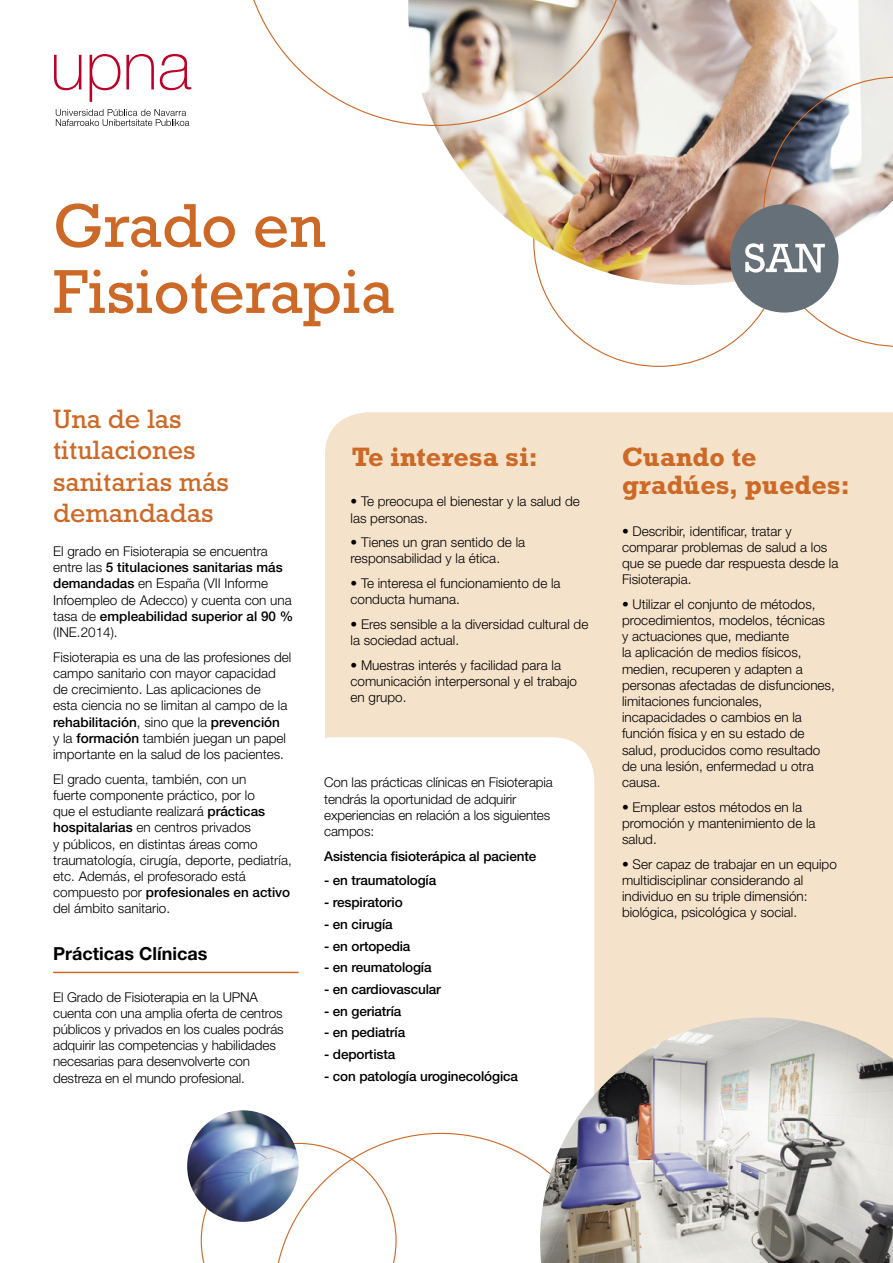
<style>
.page{position:relative;width:893px;height:1263px;background:#fff}
.page>*{position:absolute;margin:0;border:0;box-sizing:border-box;transform-origin:0 0}
.t1{font:63px/66px "Rockwell Std";color:#cd6927}
.t2{font:27px/31.5px "Rockwell Std";color:#cd6927}
.t3{font:700 27px/28.5px "Rockwell Std";color:#cd6927}
.t4{font:700 18px "Helvetica Neue LT Std";color:#000}
.t5{font:300 13.5px/16.2px "Helvetica Neue LT Std";color:#000}
.t6{font:500 13.5px "Helvetica Neue LT Std";letter-spacing:-.01em;color:#000}
.s1{font-weight:500}
</style>
<div class="page">
<svg style="left:54px;top:55px;width:27px;height:35px"></svg>
<svg style="left:90px;top:54px;width:30px;height:48px"></svg>
<svg style="left:126px;top:54px;width:28px;height:35px"></svg>
<svg style="left:160px;top:54px;width:31px;height:36px"></svg>
<svg style="left:56px;top:109px;width:133px;height:17px"></svg>
<img style="left:435px;top:0;width:458px;height:285px">
<div style="left:325px;top:412px;width:568px;height:605px;background:#f5e2ca"></div>
<svg style="left:288px;top:737px;width:306px;height:396px"></svg>
<hr style="left:53px;top:972px;width:246px;height:1px;background:#cd6927">
<svg style="left:253px;top:0;width:376px;height:126px"></svg>
<div style="left:730px;top:204px;width:108px;height:109px;background:#667079;border-radius:50%"></div>
<svg style="left:745px;top:77px;width:148px;height:270px"></svg>
<svg style="left:201px;top:1133px;width:339px;height:130px"></svg>
<img style="left:540px;top:1017px;width:353px;height:246px">
<img style="left:187px;top:1110px;width:112px;height:112px;border-radius:56px">
<h1 class="t1" style="left:53px;top:192px;width:343px">Grado en<br>Fisioterapia</h1>
<h2 class="t2" style="left:53px;top:402px;width:177px">Una de las titulaciones sanitarias más demandadas</h2>
<h2 class="t3" style="left:352px;top:442px;width:188px">Te interesa si:</h2>
<h2 class="t3" style="left:622px;top:442px;width:230px">Cuando te gradúes, puedes:</h2>
<p class="t5" style="left:351px;top:493px;width:231px">• Te preocupa el bienestar y la salud de las personas.</p>
<p class="t5" style="left:351px;top:534px;width:176px">• Tienes un gran sentido de la responsabilidad y la ética.</p>
<p class="t5" style="left:351px;top:575px;width:212px">• Te interesa el funcionamiento de la conducta humana.</p>
<p class="t5" style="left:351px;top:616px;width:239px">• Eres sensible a la diversidad cultural de la sociedad actual.</p>
<p class="t5" style="left:351px;top:657px;width:228px">• Muestras interés y facilidad para la comunicación interpersonal y el trabajo en grupo.</p>
<p class="t5" style="left:622px;top:522px;width:218px">• Describir, identificar, tratar y comparar problemas de salud a los que se puede dar respuesta desde la<br>Fisioterapia.</p>
<p class="t5" style="left:622px;top:596px;width:214px">• Utilizar el conjunto de métodos, procedimientos, modelos, técnicas<br>y actuaciones que, mediante<br>la aplicación de medios físicos, medien, recuperen y adapten a personas afectadas de disfunciones, limitaciones funcionales, incapacidades o cambios en la función física y en su estado de salud, producidos como resultado de una lesión, enfermedad u otra causa.</p>
<p class="t5" style="left:622px;top:798px;width:195px">• Emplear estos métodos en la promoción y mantenimiento de la salud.</p>
<p class="t5" style="left:622px;top:856px;width:216px">• Ser capaz de trabajar en un equipo multidisciplinar considerando al individuo en su triple dimensión: biológica, psicológica y social.</p>
<p class="t5" style="left:53px;top:543px;width:242px">El grado en Fisioterapia se encuentra entre las <span class="s1">5 titulaciones sanitarias más demandadas</span> en España (VII Informe Infoempleo de Adecco) y cuenta con una tasa de <span class="s1">empleabilidad superior al 90 % </span>(INE.2014).</p>
<p class="t5" style="left:53px;top:649px;width:240px">Fisioterapia es una de las profesiones del campo sanitario con mayor capacidad de crecimiento. Las aplicaciones de<br>esta ciencia no se limitan al campo de la <span class="s1">rehabilitación</span>, sino que la <span class="s1">prevención<br></span>y la <span class="s1">formación</span> también juegan un papel importante en la salud de los pacientes.</p>
<p class="t5" style="left:53px;top:770px;width:240px">El grado cuenta, también, con un<br>fuerte componente práctico, por lo<br>que el estudiante realizará <span class="s1">prácticas hospitalarias</span> en centros privados<br>y públicos, en distintas áreas como traumatología, cirugía, deporte, pediatría, etc. Además, el profesorado está compuesto por <span class="s1">profesionales en activo </span>del ámbito sanitario.</p>
<p class="t5" style="left:324px;top:774px;width:230px">Con las prácticas clínicas en Fisioterapia tendrás la oportunidad de adquirir experiencias en relación a los siguientes campos:</p>
<p class="t6" style="left:324px;top:848px;width:214px">Asistencia fisioterápica al paciente</p>
<p class="t6" style="left:324px;top:872px;width:113px">- en traumatología</p>
<p class="t6" style="left:324px;top:894px;width:80px">- respiratorio</p>
<p class="t6" style="left:324px;top:916px;width:70px">- en cirugía</p>
<p class="t6" style="left:324px;top:938px;width:88px">- en ortopedia</p>
<p class="t6" style="left:324px;top:959px;width:109px">- en reumatología</p>
<p class="t6" style="left:324px;top:981px;width:118px">- en cardiovascular</p>
<p class="t6" style="left:324px;top:1003px;width:79px">- en geriatría</p>
<p class="t6" style="left:324px;top:1024px;width:83px">- en pediatría</p>
<p class="t6" style="left:324px;top:1046px;width:73px">- deportista</p>
<p class="t6" style="left:324px;top:1068px;width:195px">- con patología uroginecológica</p>
<h3 class="t4" style="left:53px;top:942px;width:156px">Prácticas Clínicas</h3>
<p class="t5" style="left:53px;top:988px;width:232px">El Grado de Fisioterapia en la UPNA cuenta con una amplia oferta de centros públicos y privados en los cuales podrás adquirir las competencias y habilidades necesarias para desenvolverte con destreza en el mundo profesional.</p>
</div>
